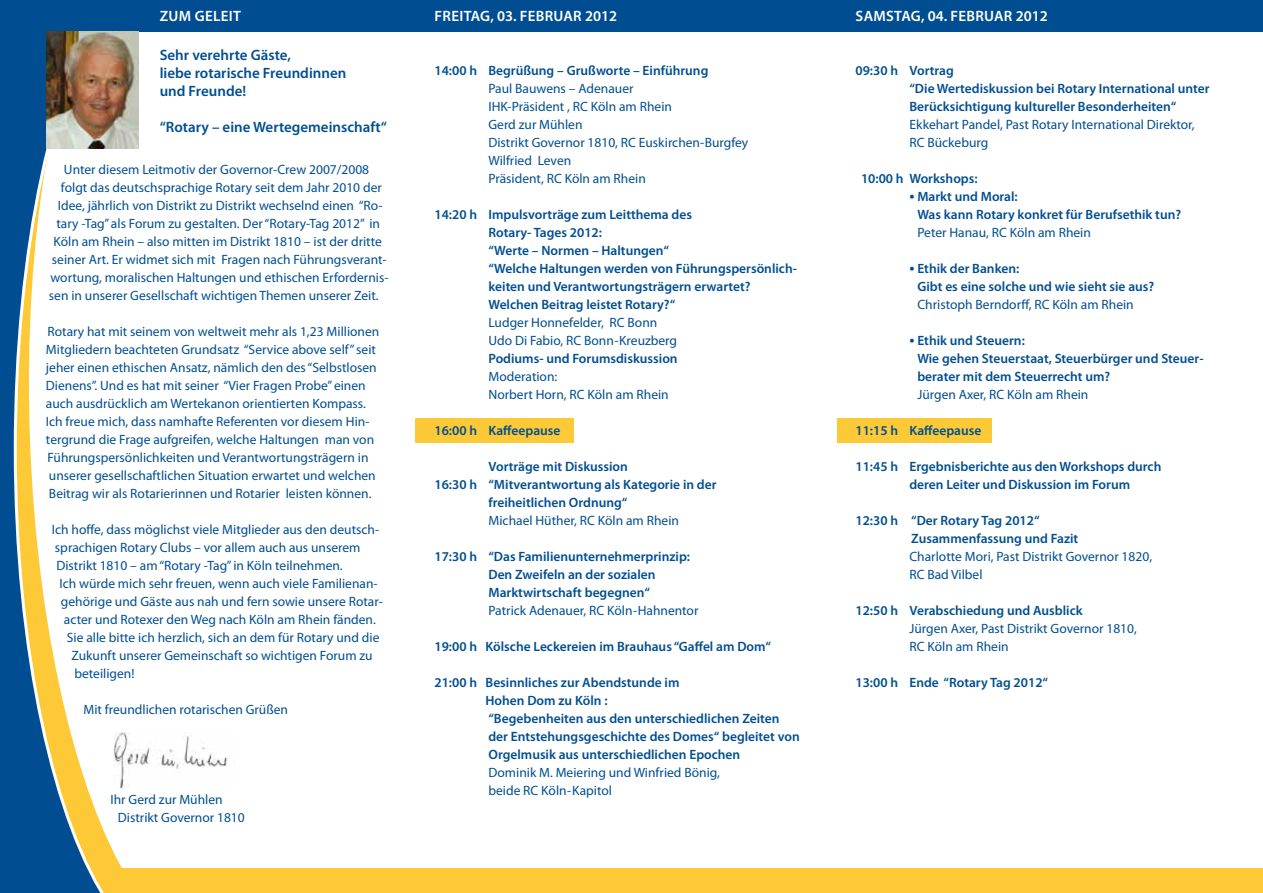
<style>
.page{position:relative;width:1263px;height:893px;background:#fff}
.page>*{position:absolute;margin:0;border:0;box-sizing:border-box;transform-origin:0 0}
.t1{font:600 15px/18px "Myriad Pro";color:#004e91}
.t2{font:600 15px "Myriad Pro";color:#fff}
.t3{font:13.5px/18px "Myriad Pro";color:#004e91}
.t4{font:600 13.5px/18px "Myriad Pro";color:#004e91}
.s1{font-size:16.5px}
</style>
<div class="page">
<img style="left:141px;top:735px;width:87px;height:35px">
<div style="left:415px;top:418px;width:158px;height:25px;background:#fdc937"></div>
<div style="left:838px;top:418px;width:154px;height:25px;background:#fdc937"></div>
<svg style="left:116px;top:31px;width:25px;height:862px"></svg>
<svg style="left:0;top:0;width:116px;height:893px"></svg>
<div style="left:118px;top:869px;width:1145px;height:24px;background:#fdc937"></div>
<div style="left:64px;top:0;width:1199px;height:31px;background:#004e91"></div>
<img style="left:46px;top:31px;width:93px;height:117px">
<p class="t2" style="left:160px;top:6px;width:12px">zum</p>
<p class="t2" style="left:195px;top:6px;width:9px">geleit</p>
<p class="t2" style="left:856px;top:6px;width:19px">Samstag</p>
<p class="t2" style="left:921px;top:6px;width:65px">, 04. Februar</p>
<p class="t2" style="left:1016px;top:6px;width:34px">2012</p>
<p class="t2" style="left:435px;top:6px;width:17px">Freitag</p>
<p class="t2" style="left:490px;top:6px;width:65px">, 03. Februar</p>
<p class="t2" style="left:585px;top:6px;width:34px">2012</p>
<p class="t1" style="left:160px;top:46px;width:188px">Sehr verehrte Gäste,<br>liebe rotarische Freundinnen und Freunde!</p>
<p class="t1" style="left:160px;top:118px;width:229px">“Rotary – eine Wertegemeinschaft“</p>
<p class="t3" style="left:64px;top:160px;width:307px">Unter diesem Leitmotiv der Governor-Crew 2007/2008</p>
<p class="t3" style="left:61px;top:178px;width:322px">folgt das deutschsprachige Rotary seit dem Jahr 2010 der</p>
<p class="t3" style="left:58px;top:196px;width:326px">Idee, jährlich von Distrikt zu Distrikt wechselnd einen “Ro-</p>
<p class="t3" style="left:56px;top:214px;width:325px">tary -Tag” als Forum zu gestalten. Der “Rotary-Tag 2012” in</p>
<p class="t3" style="left:53px;top:232px;width:330px">Köln am Rhein – also mitten im Distrikt 1810 – ist der dritte</p>
<p class="t3" style="left:52px;top:250px;width:336px">seiner Art. Er widmet sich mit Fragen nach Führungsverant-</p>
<p class="t3" style="left:50px;top:268px;width:339px">wortung, moralischen Haltungen und ethischen Erfordernis-</p>
<p class="t3" style="left:49px;top:286px;width:331px">sen in unserer Gesellschaft wichtigen Themen unserer Zeit.</p>
<p class="t3" style="left:46px;top:322px;width:335px">Rotary hat mit seinem von weltweit mehr als 1,23 Millionen Mitgliedern beachteten Grundsatz “Service above self” seit jeher einen ethischen Ansatz, nämlich den des “Selbstlosen Dienens”. Und es hat mit seiner “Vier Fragen Probe” einen auch ausdrücklich am Wertekanon orientierten Kompass.<br>Ich freue mich, dass namhafte Referenten vor diesem Hin&shy;tergrund die Frage aufgreifen, welche Haltungen man von Führungspersönlichkeiten und Verantwortungsträgern in unserer gesellschaftlichen Situation erwartet und welchen Beitrag wir als Rotarierinnen und Rotarier leisten können.</p>
<p class="t3" style="left:52px;top:520px;width:329px">Ich hoffe, dass möglichst viele Mitglieder aus den deutsch-</p>
<p class="t3" style="left:55px;top:538px;width:307px">sprachigen Rotary Clubs – vor allem auch aus unserem</p>
<p class="t3" style="left:56px;top:556px;width:288px">Distrikt 1810 – am “Rotary -Tag” in Köln teilnehmen.</p>
<p class="t3" style="left:59px;top:574px;width:320px">Ich würde mich sehr freuen, wenn auch viele Familienan-</p>
<p class="t3" style="left:61px;top:592px;width:323px">gehörige und Gäste aus nah und fern sowie unsere Rotar-</p>
<p class="t3" style="left:64px;top:610px;width:313px">acter und Rotexer den Weg nach Köln am Rhein fänden.</p>
<p class="t3" style="left:67px;top:628px;width:314px">Sie alle bitte ich herzlich, sich an dem für Rotary und die</p>
<p class="t3" style="left:71px;top:646px;width:303px">Zukunft unserer Gemeinschaft so wichtigen Forum zu</p>
<p class="t3" style="left:74px;top:664px;width:62px">beteiligen!</p>
<p class="t3" style="left:83px;top:700px;width:206px">Mit freundlichen rotarischen Grüßen</p>
<p class="t3" style="left:118px;top:790px;width:128px;text-indent:-8px">Ihr Gerd zur Mühlen<br>Distrikt Governor 1810</p>
<p class="t4" style="left:434px;top:61px;width:275px">14:00 h Begrüßung – Grußworte – Einführung</p>
<p class="t3" style="left:488px;top:79px;width:261px">Paul Bauwens – Adenauer<br>IHK-Präsident , RC Köln am Rhein<br>Gerd zur Mühlen<br>Distrikt Governor 1810, RC Euskirchen-Burgfey<br>Wilfried Leven<br>Präsident, RC Köln am Rhein</p>
<p class="t4" style="left:488px;top:205px;width:310px;text-indent:-54px">14:20 h Impulsvorträge zum Leitthema des<br>Rotary- Tages 2012:<br>“Werte – Normen – Haltungen“<br>“Welche Haltungen werden von Führungspersönlich&shy;keiten und Verantwortungsträgern erwartet?<br>Welchen Beitrag leistet Rotary?“</p>
<p class="t3" style="left:488px;top:313px;width:190px">Ludger Honnefelder, RC Bonn<br>Udo Di Fabio, RC Bonn-Kreuzberg</p>
<p class="t4" style="left:488px;top:349px;width:191px">Podiums- und Forumsdiskussion</p>
<p class="t3" style="left:488px;top:367px;width:182px">Moderation:<br>Norbert Horn, RC Köln am Rhein</p>
<p class="t4" style="left:434px;top:421px;width:127px">16:00 h Kaffeepause</p>
<p class="t4" style="left:488px;top:457px;width:141px">Vorträge mit Diskussion</p>
<p class="t4" style="left:434px;top:475px;width:284px">16:30 h “Mitverantwortung als Kategorie in der</p>
<p class="t4" style="left:488px;top:493px;width:140px">freiheitlichen Ordnung“</p>
<p class="t3" style="left:488px;top:511px;width:192px">Michael Hüther, RC Köln am Rhein</p>
<p class="t4" style="left:488px;top:547px;width:203px;text-indent:-54px">17:30 h “Das Familienunternehmerprinzip:<br>Den Zweifeln an der sozialen<br>Marktwirtschaft begegnen“</p>
<p class="t3" style="left:488px;top:601px;width:211px">Patrick Adenauer, RC Köln-Hahnentor</p>
<p class="t4" style="left:434px;top:637px;width:338px">19:00 h Kölsche Leckereien im Brauhaus “Gaffel am Dom“</p>
<p class="t4" style="left:485px;top:673px;width:316px;text-indent:-51px">21:00 h Besinnliches zur Abendstunde im<br>Hohen Dom zu Köln :<br>“Begebenheiten aus den unterschiedlichen Zeiten<br>der Entstehungsgeschichte des Domes“ begleitet von Orgelmusik aus unterschiedlichen Epochen</p>
<p class="t3" style="left:488px;top:763px;width:233px">Dominik M. Meiering und Winfried Bönig, beide RC Köln-Kapitol</p>
<p class="t4" style="left:909px;top:61px;width:302px;text-indent:-54px">09:30 h Vortrag<br>“Die Wertediskussion bei Rotary International unter<br>Berücksichtigung kultureller Besonderheiten“</p>
<p class="t3" style="left:909px;top:115px;width:287px">Ekkehart Pandel, Past Rotary International Direktor,<br>RC Bückeburg</p>
<p class="t4" style="left:861px;top:169px;width:118px">10:00 h Workshops:</p>
<p class="t4" style="left:917px;top:187px;width:265px;text-indent:-8px"><span class="s1">•</span> Markt und Moral:<br>Was kann Rotary konkret für Berufsethik tun?</p>
<p class="t3" style="left:917px;top:223px;width:175px">Peter Hanau, RC Köln am Rhein</p>
<p class="t4" style="left:917px;top:259px;width:238px;text-indent:-8px"><span class="s1">•</span> Ethik der Banken:<br>Gibt es eine solche und wie sieht sie aus?</p>
<p class="t3" style="left:917px;top:295px;width:218px">Christoph Berndorff, RC Köln am Rhein</p>
<p class="t4" style="left:917px;top:331px;width:288px;text-indent:-8px"><span class="s1">•</span> Ethik und Steuern:<br>Wie gehen Steuerstaat, Steuerbürger und Steuer&shy;berater mit dem Steuerrecht um?</p>
<p class="t3" style="left:917px;top:385px;width:173px">Jürgen Axer, RC Köln am Rhein</p>
<p class="t4" style="left:855px;top:421px;width:127px">11:15 h Kaffeepause</p>
<p class="t4" style="left:909px;top:457px;width:253px;text-indent:-54px">11:45 h Ergebnisberichte aus den Workshops durch deren Leiter und Diskussion im Forum</p>
<p class="t4" style="left:911px;top:511px;width:169px;text-indent:-56px">12:30 h “Der Rotary Tag 2012“<br>Zusammenfassung und Fazit</p>
<p class="t3" style="left:909px;top:547px;width:244px">Charlotte Mori, Past Distrikt Governor 1820,<br>RC Bad Vilbel</p>
<p class="t4" style="left:855px;top:601px;width:229px">12:50 h Verabschiedung und Ausblick</p>
<p class="t3" style="left:909px;top:619px;width:229px">Jürgen Axer, Past Distrikt Governor 1810,<br>RC Köln am Rhein</p>
<p class="t4" style="left:855px;top:673px;width:194px">13:00 h Ende “Rotary Tag 2012“</p>
</div>
